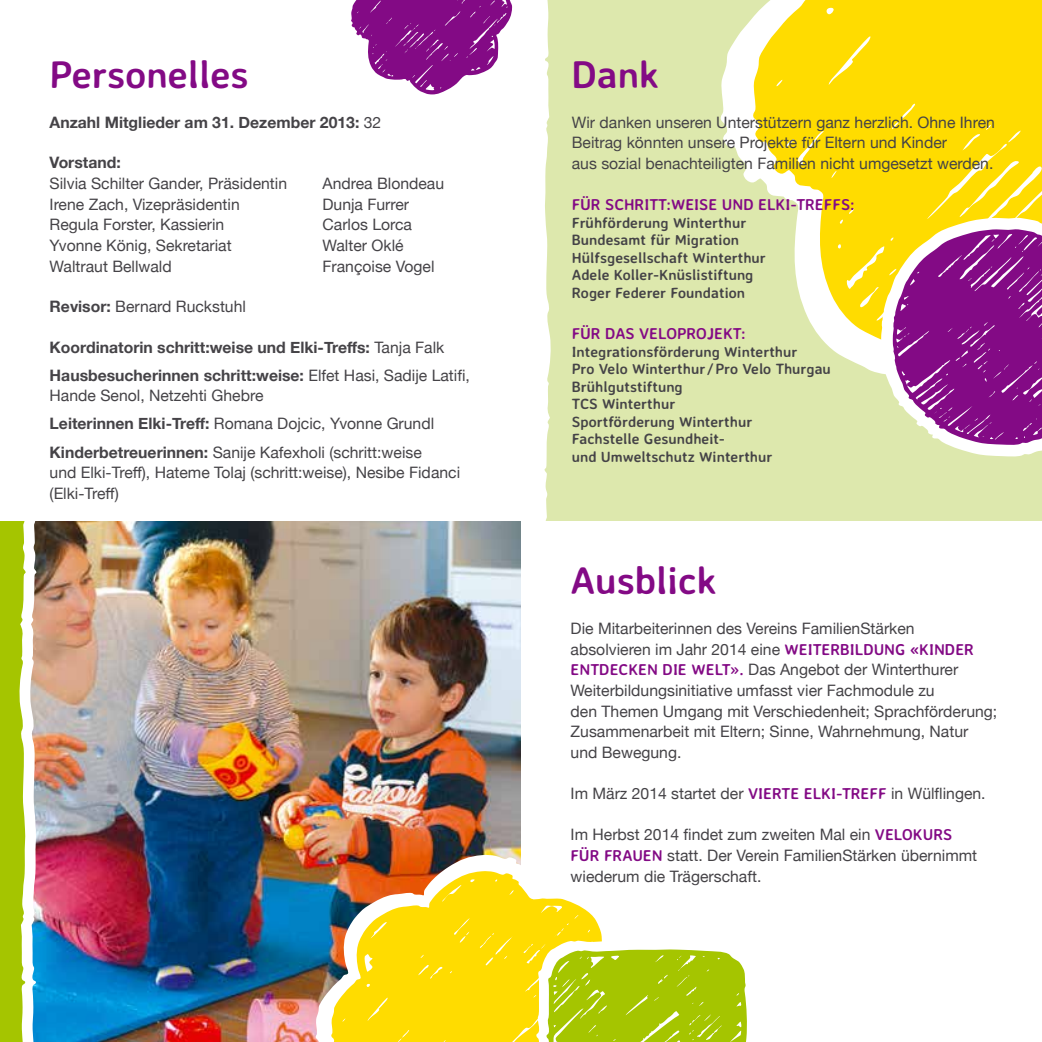
<style>
.page{position:relative;width:1042px;height:1042px;background:#fff}
.page>*{position:absolute;margin:0;border:0;box-sizing:border-box;transform-origin:0 0}
.t1{font:700 38.5px "Averia Sans Libre";color:#830a85}
.t2{font:15.75px/20.7px "Helvetica Neue";color:#454347}
.t3{font:700 15.75px/28.2px "Helvetica Neue";color:#454347}
.t4{font:700 15.75px "Averia Sans Libre";color:#830a85}
.t5{font:700 14.88px/17.5px "Averia Sans Libre";color:#454347}
.s1{font-weight:400}
.s2{font-weight:700}
.s3{font-family:"Averia Sans Libre";font-weight:700;color:#830a85}
</style>
<div class="page">
<svg style="left:351px;top:0;width:162px;height:95px"></svg>
<img style="left:37px;top:521px;width:484px;height:521px">
<img style="left:315px;top:854px;width:206px;height:188px">
<svg style="left:331px;top:871px;width:271px;height:171px;fill:#ffdc00"></svg>
<svg style="left:536px;top:939px;width:211px;height:103px"></svg>
<svg style="left:0;top:521px;width:37px;height:521px"></svg>
<div style="left:544px;top:0;width:498px;height:521px;background:#dde8ad"></div>
<svg style="left:720px;top:0;width:161px;height:441px;fill:#dde8ad"></svg>
<svg style="left:752px;top:0;width:290px;height:408px;fill:#ffdc00"></svg>
<svg style="left:881px;top:218px;width:161px;height:239px"></svg>
<h1 class="t1" style="left:50px;top:50px;width:201px">Personelles</h1>
<p class="t3" style="left:50px;top:107px;width:333px">Anzahl Mitglieder am 31. Dezember 2013: <span class="s1">32</span></p>
<p class="t3" style="left:50px;top:148px;width:73px">Vorstand:</p>
<p class="t2" style="left:50px;top:172px;width:239px">Silvia Schilter Gander, Präsidentin</p>
<p class="t2" style="left:322px;top:172px;width:123px">Andrea Blondeau</p>
<p class="t2" style="left:50px;top:193px;width:192px">Irene Zach, Vizepräsidentin</p>
<p class="t2" style="left:322px;top:193px;width:88px">Dunja Furrer</p>
<p class="t2" style="left:50px;top:213px;width:176px">Regula Forster, Kassierin</p>
<p class="t2" style="left:322px;top:213px;width:91px">Carlos Lorca</p>
<p class="t2" style="left:50px;top:234px;width:184px">Yvonne König, Sekretariat</p>
<p class="t2" style="left:322px;top:234px;width:83px">Walter Oklé</p>
<p class="t2" style="left:50px;top:254px;width:124px">Waltraut Bellwald</p>
<p class="t2" style="left:322px;top:254px;width:113px">Françoise Vogel</p>
<p class="t2" style="left:50px;top:295px;width:198px"><span class="s2">Revisor:</span> Bernard Ruckstuhl</p>
<p class="t3" style="left:50px;top:332px;width:422px">Koordinatorin schritt:weise und Elki-Treffs: <span class="s1">Tanja Falk<br></span>Hausbesucherinnen schritt:weise: <span class="s1">Elfet Hasi, Sadije Latifi,</span></p>
<p class="t2" style="left:50px;top:380px;width:386px;line-height:28.2px">Hande Senol, Netzehti Ghebre<br><span class="s2">Leiterinnen Elki-Treff:</span> Romana Dojcic, Yvonne Grundl<br><span class="s2">Kinderbetreuerinnen:</span> Sanije Kafexholi (schritt:weise</p>
<p class="t2" style="left:50px;top:461px;width:412px">und Elki-Treff), Hateme Tolaj (schritt:weise), Nesibe Fidanci (Elki-Treff)</p>
<h1 class="t1" style="left:572px;top:50px;width:89px">Dank</h1>
<p class="t2" style="left:572px;top:111px;width:424px">Wir danken unseren Unterstützern ganz herzlich. Ohne Ihren<br>Beitrag könnten unsere Projekte für Eltern und Kinder<br>aus sozial benachteiligten Familien nicht umgesetzt werden.</p>
<p class="t4" style="left:572px;top:195px;width:253px">Für schritt:weise und Elki-Treffs</p>
<p class="t4" style="left:850px;top:195px;width:6px">:</p>
<p class="t5" style="left:572px;top:214px;width:195px">Frühförderung Winterthur<br>Bundesamt für Migration<br>Hülfsgesellschaft Winterthur<br>Adele Koller-Knüslistiftung<br>Roger Federer Foundation</p>
<p class="t4" style="left:572px;top:324px;width:145px">Für das Veloprojekt</p>
<p class="t4" style="left:741px;top:324px;width:6px">:</p>
<p class="t5" style="left:572px;top:342px;width:261px">Integrationsförderung Winterthur<br>Pro Velo Winterthur / Pro Velo Thurgau<br>Brühlgutstiftung<br>TCS Winterthur<br>Sportförderung Winterthur<br>Fachstelle Gesundheit-<br>und Umweltschutz Winterthur</p>
<h1 class="t1" style="left:570px;top:556px;width:148px">Ausblick</h1>
<p class="t2" style="left:570px;top:617px;width:428px">Die Mitarbeiterinnen des Vereins FamilienStärken absolvieren im Jahr 2014 eine <span class="s3">Weiterbildung «Kinder entdecke n die We lt».</span> Das Angebot der Winterthurer Weiterbildungsinitiative umfasst vier Fachmodule zu<br>den Themen Umgang mit Verschiedenheit; Sprachförderung; Zusammenarbeit mit Eltern; Sinne, Wahrnehmung, Natur und Bewegung.</p>
<p class="t2" style="left:570px;top:782px;width:300px">Im März 2014 startet der <span class="s3">vierte Elki-Treff</span></p>
<p class="t2" style="left:891px;top:782px;width:96px">in Wülflingen.</p>
<p class="t2" style="left:570px;top:823px;width:408px">Im Herbst 2014 findet zum zweiten Mal ein <span class="s3">Veloku rs<br>fü r Fraue n</span> statt. Der Verein FamilienStärken übernimmt wiederum die Trägerschaft.</p>
</div>
